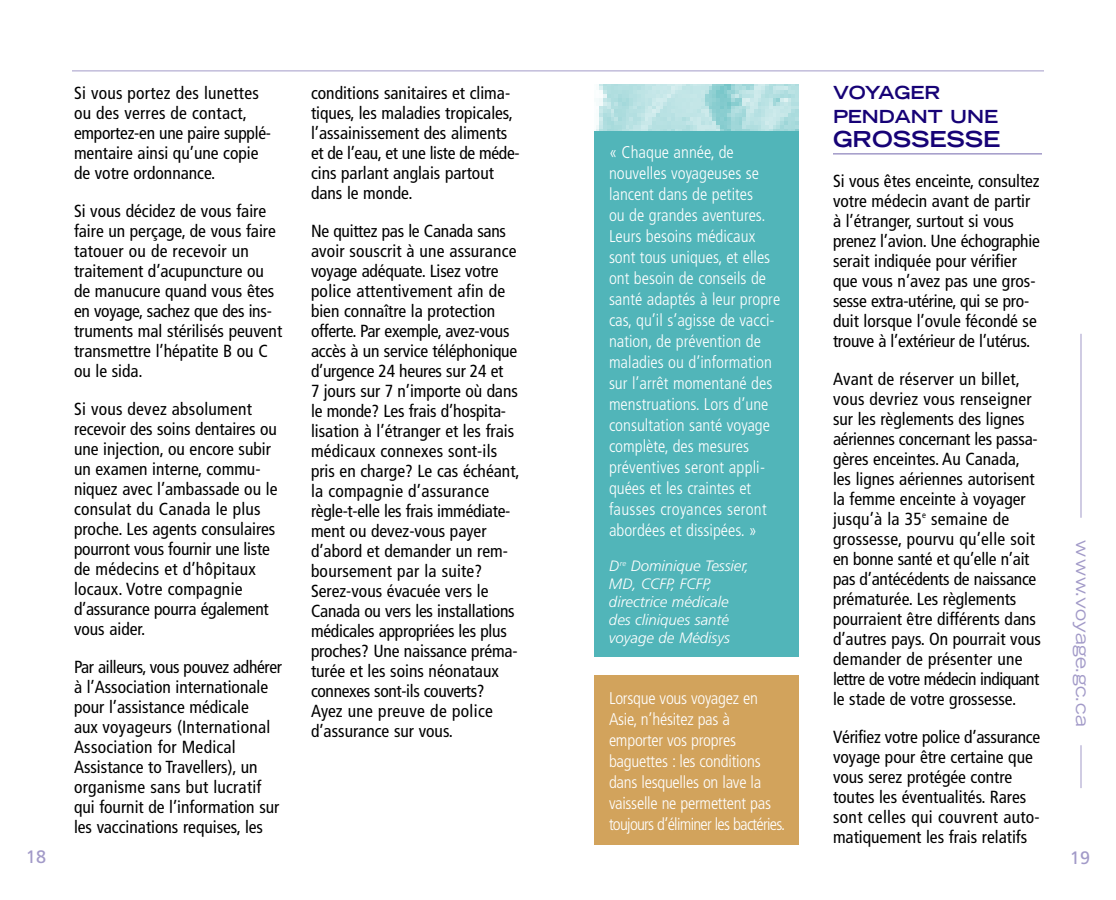
<style>
.page{position:relative;width:1116px;height:900px;background:#fff}
.page>*{position:absolute;margin:0;border:0;box-sizing:border-box;transform-origin:0 0}
.t1{font:700 expanded 22px "Trade Gothic LH";color:#160276}
.t2{font:700 expanded 18px/24px "Trade Gothic LH";color:#160276}
.t3{font:expanded 18px "Trade Gothic LH";color:#a29ac8}
.t4{font:18px "Frutiger";color:#a29ac8}
.t5{font:condensed 17.6px/20px "Frutiger";color:#000}
.t6{font:300 condensed 17px/21px "Frutiger";color:#fff}
.t7{font:italic 300 15px/18px "Frutiger";color:#fff}
</style>
<div class="page">
<hr style="left:1081px;top:334px;width:1px;height:184px;background:#a29ac8">
<hr style="left:833px;top:153px;width:209px;height:2px;background:#a29ac8">
<hr style="left:72px;top:71px;width:972px;height:1px;background:#a29ac8">
<hr style="left:1081px;top:745px;width:1px;height:43px;background:#a29ac8">
<div style="left:594px;top:129px;width:205px;height:528px;background:#51b5b9"></div>
<img style="left:594px;top:84px;width:205px;height:46px">
<div style="left:594px;top:676px;width:205px;height:169px;background:#d2a35c"></div>
<p class="t4" style="left:26px;top:849px;width:22px">18</p>
<p class="t5" style="left:74px;top:84px;width:199px">Si vous portez des lunettes ou des verres de contact, emportez-en une paire supplé&shy;mentaire ainsi qu’une copie de votre ordonnance.</p>
<p class="t5" style="left:74px;top:202px;width:210px">Si vous décidez de vous faire faire un perçage, de vous faire tatouer ou de recevoir un traitement d’acupuncture ou de manucure quand vous êtes en voyage, sachez que des ins&shy;truments mal stérilisés peuvent transmettre l’hépatite B ou C ou le sida.</p>
<p class="t5" style="left:74px;top:400px;width:205px">Si vous devez absolument recevoir des soins dentaires ou une injection, ou encore subir un examen interne, commu&shy;niquez avec l’ambassade ou le consulat du Canada le plus proche. Les agents consulaires pourront vous fournir une liste de médecins et d’hôpitaux locaux. Votre compagnie d’assurance pourra également vous aider.</p>
<p class="t5" style="left:74px;top:658px;width:210px">Par ailleurs, vous pouvez adhérer à l’Association internationale pour l’assistance médicale<br>aux voyageurs (International<br>Association for Medical<br>Assistance to Travellers), un organisme sans but lucratif qui fournit de l’information sur les vaccinations requises, les</p>
<p class="t5" style="left:311px;top:84px;width:210px">conditions sanitaires et clima&shy;tiques, les maladies tropicales, l’assainissement des aliments et de l’eau, et une liste de méde&shy;cins parlant anglais partout dans le monde.</p>
<p class="t5" style="left:311px;top:222px;width:210px">Ne quittez pas le Canada sans avoir souscrit à une assurance voyage adéquate. Lisez votre police attentivement afin de bien connaître la protection offerte. Par exemple, avez-vous accès à un service téléphonique d’urgence 24 heures sur 24 et<br>7 jours sur 7 n’importe où dans le monde? Les frais d’hospita&shy;lisation à l’étranger et les frais médicaux connexes sont-ils pris en charge? Le cas échéant, la compagnie d’assurance règle-t-elle les frais immédiate&shy;ment ou devez-vous payer d’abord et demander un rem&shy;boursement par la suite?<br>Serez-vous évacuée vers le<br>Canada ou vers les installations médicales appropriées les plus proches? Une naissance préma&shy;turée et les soins néonataux connexes sont-ils couverts?<br>Ayez une preuve de police d’assurance sur vous.</p>
<p class="t6" style="left:609px;top:143px;width:173px">« Chaque année, de nouvelles voyageuses se lancent dans de petites<br>ou de grandes aventures.<br>Leurs besoins médicaux sont tous uniques, et elles ont besoin de conseils de santé adaptés à leur propre cas, qu’il s’agisse de vacci&shy;nation, de prévention de maladies ou d’information sur l’arrêt momentané des menstruations. Lors d’une consultation santé voyage complète, des mesures préventives seront appli&shy;quées et les craintes et fausses croyances seront abordées et dissipées. »</p>
<p class="t7" style="left:609px;top:558px;width:142px">D<sup>re</sup> Dominique Tessier,<br>MD, CCFP, FCFP, directrice médicale des cliniques santé voyage de Médisys</p>
<p class="t6" style="left:609px;top:689px;width:178px">Lorsque vous voyagez en<br>Asie, n’hésitez pas à emporter vos propres baguettes : les conditions dans lesquelles on lave la vaisselle ne permettent pas toujours d’éliminer les bactéries.</p>
<p class="t2" style="left:833px;top:82px;width:167px">VOYAGER<br>PENDANT UNE</p>
<p class="t1" style="left:833px;top:131px;width:169px">GROSSESSE</p>
<p class="t5" style="left:833px;top:172px;width:208px">Si vous êtes enceinte, consultez votre médecin avant de partir à l’étranger, surtout si vous prenez l’avion. Une échographie serait indiquée pour vérifier que vous n’avez pas une gros&shy;sesse extra-utérine, qui se pro&shy;duit lorsque l’ovule fécondé se trouve à l’extérieur de l’utérus.</p>
<p class="t5" style="left:833px;top:370px;width:210px">Avant de réserver un billet, vous devriez vous renseigner sur les règlements des lignes aériennes concernant les passa&shy;gères enceintes. Au Canada, les lignes aériennes autorisent la femme enceinte à voyager jusqu’à la 35<sup>e</sup> semaine de grossesse, pourvu qu’elle soit en bonne santé et qu’elle n’ait pas d’antécédents de naissance prématurée. Les règlements pourraient être différents dans d’autres pays. On pourrait vous demander de présenter une lettre de votre médecin indiquant le stade de votre grossesse.</p>
<p class="t5" style="left:833px;top:728px;width:209px">Vérifiez votre police d’assurance voyage pour être certaine que vous serez protégée contre toutes les éventualités. Rares sont celles qui couvrent auto&shy;matiquement les frais relatifs</p>
<p class="t3" style="left:1089px;top:540px;width:188px;rotate:90deg">www.voyage.gc.ca</p>
<p class="t4" style="left:1070px;top:850px;width:22px">19</p>
</div>
